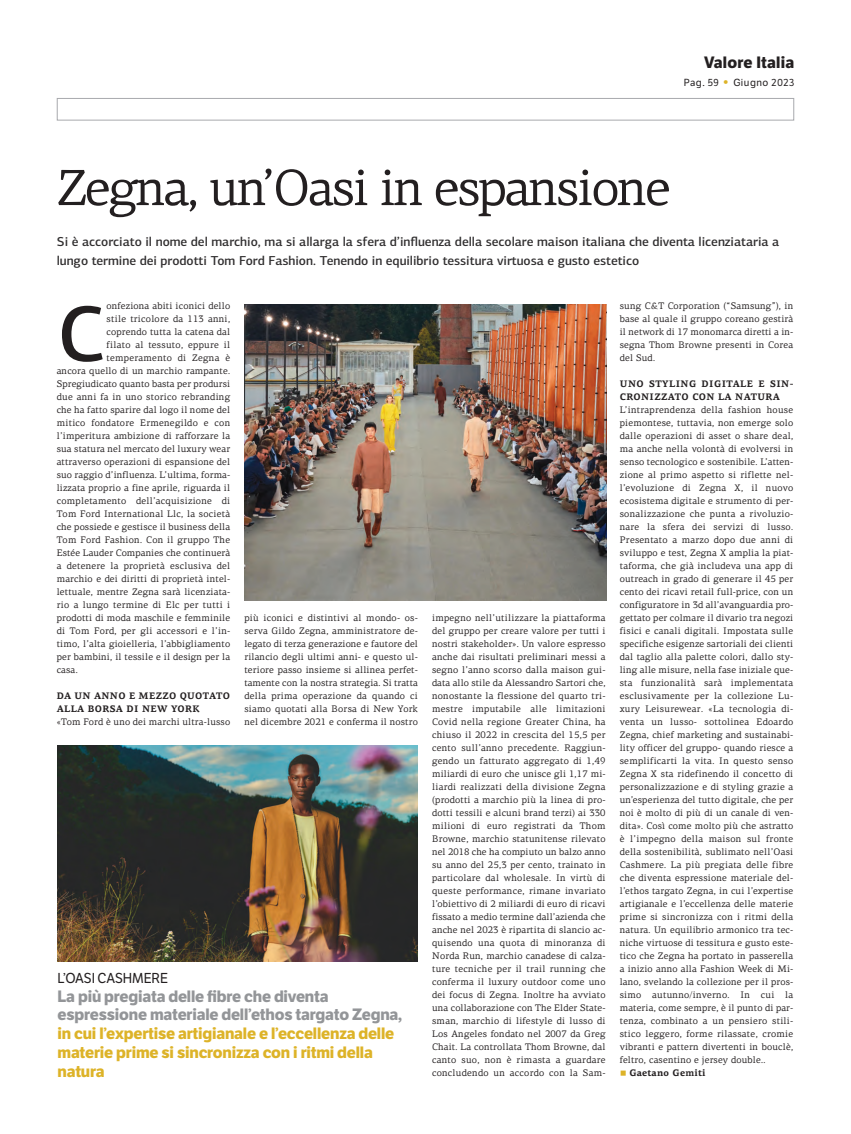
<style>
.page{position:relative;width:851px;height:1134px;background:#fff}
.page>*{position:absolute;margin:0;border:0;box-sizing:border-box;transform-origin:0 0}
.t1{font:500 79.3px "PF Centro Sans Pro";color:#231f20}
.t2{font:51px "PF Centro Serif Pro";letter-spacing:-.04em;color:#231f20}
.t3{font:700 16px/18.7px "LFT Etica";letter-spacing:-.01em;color:#ddb328}
.t4{font:700 16px/18.7px "LFT Etica";letter-spacing:-.01em;color:#939598}
.t5{font:700 16px "LFT Etica";letter-spacing:.015em;color:#231f20}
.t6{font:14px "LFT Etica";letter-spacing:-.005em;color:#231f20;scale:.96 1}
.t7{font:500 13px/19px "PF Centro Sans Pro";letter-spacing:-.005em;color:#312f30}
.t8{font:10px "LFT Etica";letter-spacing:.05em;color:#231f20}
.t9{font:9.5px/13px "PF Centro Serif Pro";letter-spacing:.015em;color:#231f20;text-align:justify}
.t10{font:700 9.5px/13px "PF Centro Serif Pro";letter-spacing:.035em;color:#231f20}
.t11{font:700 9.5px "PF Centro Serif Pro";letter-spacing:.015em;color:#231f20}
.s1{font-size:16px;color:#ddb328}
.s2{font-weight:400;font-size:8px;color:#ddb328}
</style>
<div class="page">
<div style="left:57px;top:98px;width:737px;height:23px;border:1px solid #a8a9ad"></div>
<img style="left:244px;top:305px;width:362px;height:295px">
<img style="left:57px;top:745px;width:360px;height:216px">
<h3 class="t5" style="left:704px;top:57px;width:92px">Valore Italia</h3>
<p class="t8" style="left:684px;top:79px;width:112px">Pag. 59 <span class="s1">•</span> Giugno 2023</p>
<h2 class="t2" style="left:57px;top:169px;width:615px">Zegna, un’Oasi in espansione</h2>
<h3 class="t7" style="left:57px;top:233px;width:724px">Si è accorciato il nome del marchio, ma si allarga la sfera d’influenza della secolare maison italiana che diventa licenziataria a lungo termine dei prodotti Tom Ford Fashion. Tenendo in equilibrio tessitura virtuosa e gusto estetico</h3>
<h1 class="t1" style="left:57px;top:305px;width:50px">C</h1>
<p class="t9" style="left:107px;top:300px;width:125px">onfeziona abiti iconici dello</p>
<p class="t9" style="left:107px;top:313px;width:125px">stile tricolore da 113 anni,</p>
<p class="t9" style="left:107px;top:326px;width:125px">coprendo tutta la catena dal</p>
<p class="t9" style="left:107px;top:339px;width:125px">filato al tessuto, eppure il</p>
<p class="t9" style="left:107px;top:352px;width:125px">temperamento di Zegna è</p>
<p class="t9" style="left:57px;top:365px;width:175px">ancora quello di un marchio rampante.</p>
<p class="t9" style="left:57px;top:378px;width:175px">Spregiudicato quanto basta per prodursi</p>
<p class="t9" style="left:57px;top:391px;width:175px">due anni fa in uno storico rebranding</p>
<p class="t9" style="left:57px;top:404px;width:175px">che ha fatto sparire dal logo il nome del</p>
<p class="t9" style="left:57px;top:417px;width:175px">mitico fondatore Ermenegildo e con</p>
<p class="t9" style="left:57px;top:430px;width:175px">l’imperitura ambizione di rafforzare la</p>
<p class="t9" style="left:57px;top:443px;width:175px">sua statura nel mercato del luxury wear</p>
<p class="t9" style="left:57px;top:456px;width:175px">attraverso operazioni di espansione del</p>
<p class="t9" style="left:57px;top:469px;width:175px">suo raggio d’influenza. L’ultima, forma-</p>
<p class="t9" style="left:57px;top:482px;width:175px">lizzata proprio a fine aprile, riguarda il</p>
<p class="t9" style="left:57px;top:495px;width:175px">completamento dell’acquisizione di</p>
<p class="t9" style="left:57px;top:508px;width:175px">Tom Ford International Llc, la società</p>
<p class="t9" style="left:57px;top:521px;width:175px">che possiede e gestisce il business della</p>
<p class="t9" style="left:57px;top:534px;width:175px">Tom Ford Fashion. Con il gruppo The</p>
<p class="t9" style="left:57px;top:547px;width:175px">Estée Lauder Companies che continuerà</p>
<p class="t9" style="left:57px;top:560px;width:175px">a detenere la proprietà esclusiva del</p>
<p class="t9" style="left:57px;top:573px;width:175px">marchio e dei diritti di proprietà intel-</p>
<p class="t9" style="left:57px;top:586px;width:175px">lettuale, mentre Zegna sarà licenziata-</p>
<p class="t9" style="left:57px;top:599px;width:175px">rio a lungo termine di Elc per tutti i</p>
<p class="t9" style="left:57px;top:612px;width:175px">prodotti di moda maschile e femminile</p>
<p class="t9" style="left:57px;top:625px;width:175px">di Tom Ford, per gli accessori e l’in-</p>
<p class="t9" style="left:57px;top:638px;width:175px">timo, l’alta gioielleria, l’abbigliamento</p>
<p class="t9" style="left:57px;top:651px;width:175px">per bambini, il tessile e il design per la</p>
<p class="t9" style="left:57px;top:664px;width:22px">casa.</p>
<p class="t10" style="left:57px;top:690px;width:175px">DA UN ANNO E MEZZO QUOTATO<br>ALLA BORSA DI NEW YORK</p>
<p class="t9" style="left:57px;top:716px;width:175px">«Tom Ford è uno dei marchi ultra-lusso</p>
<p class="t9" style="left:244px;top:612px;width:175px">più iconici e distintivi al mondo- os&shy;serva Gildo Zegna, amministratore de&shy;legato di terza generazione e fautore del rilancio degli ultimi anni- e questo ul&shy;teriore passo insieme si allinea perfet&shy;tamente con la nostra strategia. Si tratta della prima operazione da quando ci siamo quotati alla Borsa di New York nel dicembre 2021 e conferma il nostro</p>
<p class="t9" style="left:432px;top:612px;width:175px">impegno nell’utilizzare la piattaforma del gruppo per creare valore per tutti i nostri stakeholder». Un valore espresso anche dai risultati preliminari messi a segno l’anno scorso dalla maison gui&shy;data allo stile da Alessandro Sartori che, nonostante la flessione del quarto tri&shy;mestre imputabile alle limitazioni Covid nella regione Greater China, ha chiuso il 2022 in crescita del 15,5 per cento sull’anno precedente. Raggiun&shy;gendo un fatturato aggregato di 1,49 miliardi di euro che unisce gli 1,17 mi&shy;liardi realizzati della divisione Zegna (prodotti a marchio più la linea di pro&shy;dotti tessili e alcuni brand terzi) ai 330 milioni di euro registrati da Thom Browne, marchio statunitense rilevato nel 2018 che ha compiuto un balzo anno su anno del 25,3 per cento, trainato in particolare dal wholesale. In virtù di queste performance, rimane invariato l’obiettivo di 2 miliardi di euro di ricavi fissato a medio termine dall’azienda che anche nel 2023 è ripartita di slancio ac&shy;quisendo una quota di minoranza di Norda Run, marchio canadese di calza&shy;ture tecniche per il trail running che conferma il luxury outdoor come uno dei focus di Zegna. Inoltre ha avviato una collaborazione con The Elder State&shy;sman, marchio di lifestyle di lusso di Los Angeles fondato nel 2007 da Greg Chait. La controllata Thom Browne, dal canto suo, non è rimasta a guardare concludendo un accordo con la Sam-</p>
<h3 class="t6" style="left:57px;top:973px;width:117px">L’OASI CASHMERE</h3>
<h3 class="t4" style="left:57px;top:988px;width:346px">La più pregiata delle fibre che diventa espressione materiale dell’ethos targato Zegna,</h3>
<h3 class="t3" style="left:57px;top:1026px;width:338px">in cui l’expertise artigianale e l’eccellenza delle materie prime si sincronizza con i ritmi della natura</h3>
<p class="t9" style="left:619px;top:300px;width:175px">sung C&amp;T Corporation (“Samsung”), in base al quale il gruppo coreano gestirà il network di 17 monomarca diretti a in&shy;segna Thom Browne presenti in Corea del Sud.</p>
<p class="t10" style="left:619px;top:378px;width:175px">UNO STYLING DIGITALE E SIN-<br>CRONIZZATO CON LA NATURA</p>
<p class="t9" style="left:619px;top:404px;width:175px">L’intraprendenza della fashion house piemontese, tuttavia, non emerge solo dalle operazioni di asset o share deal, ma anche nella volontà di evolversi in senso tecnologico e sostenibile. L’atten&shy;zione al primo aspetto si riflette nel&shy;l’evoluzione di Zegna X, il nuovo ecosistema digitale e strumento di per&shy;sonalizzazione che punta a rivoluzio&shy;nare la sfera dei servizi di lusso.<br>Presentato a marzo dopo due anni di sviluppo e test, Zegna X amplia la piat&shy;taforma, che già includeva una app di outreach in grado di generare il 45 per cento dei ricavi retail full-price, con un configuratore in 3d all’avanguardia pro&shy;gettato per colmare il divario tra negozi fisici e canali digitali. Impostata sulle specifiche esigenze sartoriali dei clienti dal taglio alla palette colori, dallo sty&shy;ling alle misure, nella fase iniziale que&shy;sta funzionalità sarà implementata esclusivamente per la collezione Lu&shy;xury Leisurewear. «La tecnologia di&shy;venta un lusso- sottolinea Edoardo Zegna, chief marketing and sustainabi&shy;lity officer del gruppo- quando riesce a semplificarti la vita. In questo senso Zegna X sta ridefinendo il concetto di personalizzazione e di styling grazie a un’esperienza del tutto digitale, che per noi è molto di più di un canale di ven&shy;dita». Così come molto più che astratto è l’impegno della maison sul fronte della sostenibilità, sublimato nell’Oasi Cashmere. La più pregiata delle fibre che diventa espressione materiale del&shy;l’ethos targato Zegna, in cui l’expertise artigianale e l’eccellenza delle materie prime si sincronizza con i ritmi della natura. Un equilibrio armonico tra tec&shy;niche virtuose di tessitura e gusto este&shy;tico che Zegna ha portato in passerella a inizio anno alla Fashion Week di Mi&shy;lano, svelando la collezione per il pros&shy;simo autunno/inverno. In cui la materia, come sempre, è il punto di par&shy;tenza, combinato a un pensiero stili&shy;stico leggero, forme rilassate, cromie vibranti e pattern divertenti in bouclè, feltro, casentino e jersey double..</p>
<p class="t11" style="left:619px;top:1069px;width:87px"><span class="s2">■</span> Gaetano Gemiti</p>
</div>
